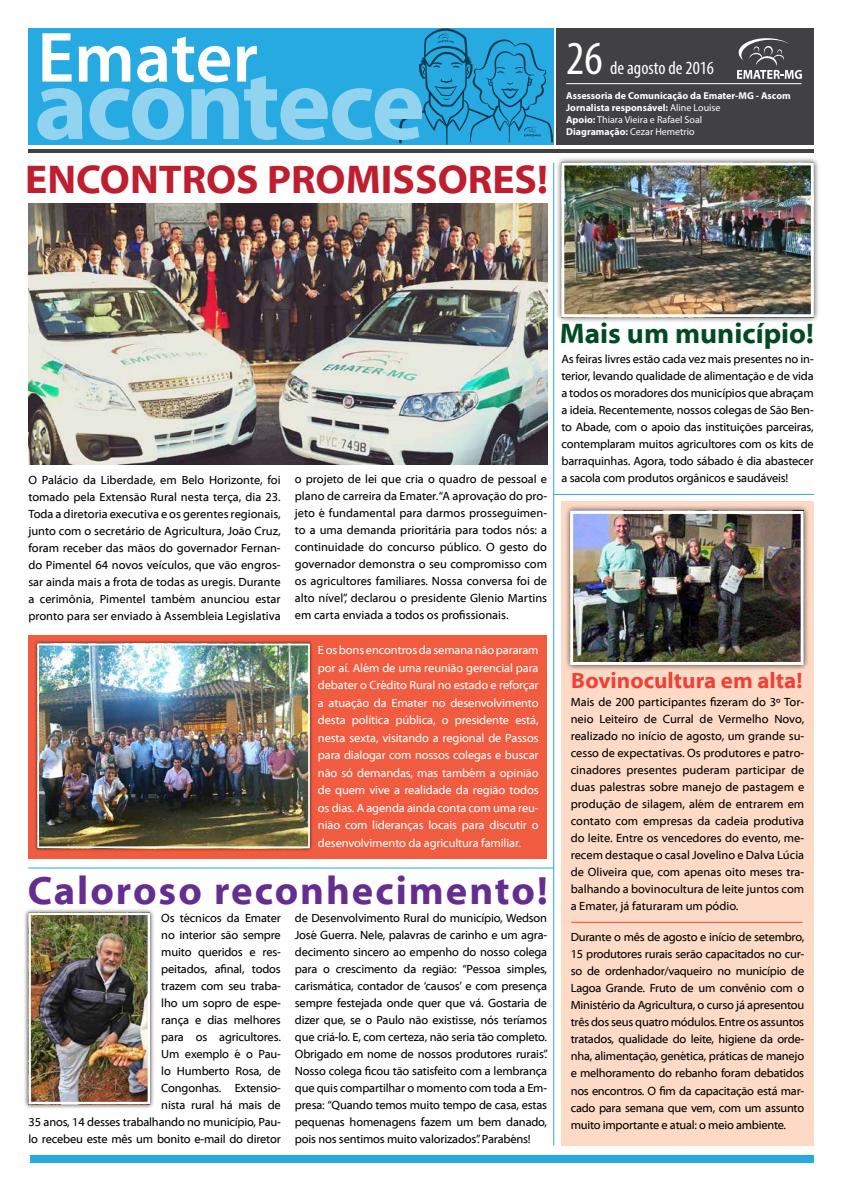
<style>
.page{position:relative;width:842px;height:1191px;background:#fff}
.page>*{position:absolute;margin:0;border:0;box-sizing:border-box;transform-origin:0 0}
.t1{font:600 71.6px "Myriad Pro";color:#fff}
.t2{font:condensed 47.5px "Myriad Pro";color:#fff}
.t3{font:700 40.4px "Myriad Web Pro";color:#be1e2d}
.t4{font:700 39.7px "Myriad Web Pro";letter-spacing:.05em;color:#662d91}
.t5{font:700 28.5px "Myriad Web Pro";color:#004b23}
.t6{font:700 22.4px "Myriad Web Pro";color:#ef4136}
.t7{font:condensed 18.6px "Myriad Pro";color:#fff}
.t8{font:12px/17px "Myriad Web Pro";letter-spacing:-.015em;color:#000;text-align:justify}
.t9{font:12px/17.5px "Myriad Web Pro";letter-spacing:-.01em;color:#fff;text-align:justify}
.t10{font:700 10px/12px "Myriad Pro";color:#fff}
.s1{font-weight:400}
</style>
<div class="page">
<hr style="left:28px;top:149px;width:786px;height:4px;background:#414042">
<div style="left:556px;top:28px;width:258px;height:117px;background:#414042"></div>
<div style="left:30px;top:1154px;width:784px;height:8px;background:#27aae1"></div>
<svg style="left:737px;top:38px;width:65px;height:41px"></svg>
<hr style="left:566px;top:83px;width:235px;height:1px;background:#fff">
<svg style="left:37px;top:28px;width:516px;height:117px;background:#3aadde"></svg>
<img style="left:28px;top:203px;width:519px;height:261px">
<div style="left:28px;top:635px;width:519px;height:224px;background:#f15b40"></div>
<div style="left:34px;top:640px;width:279px;height:211px;background:#000;opacity:.75"></div>
<img style="left:40px;top:646px;width:267px;height:199px">
<div style="left:37px;top:643px;width:273px;height:205px;border:2px solid #fff"></div>
<div style="left:561px;top:501px;width:253px;height:644px;background:#fddac6"></div>
<div style="left:564px;top:505px;width:246px;height:166px;background:#000;opacity:.75"></div>
<img style="left:574px;top:515px;width:226px;height:146px">
<div style="left:570px;top:511px;width:234px;height:154px;border:3px solid #fff"></div>
<div style="left:555px;top:156px;width:265px;height:167px;background:#000;opacity:.75"></div>
<img style="left:565px;top:166px;width:245px;height:147px">
<div style="left:561px;top:162px;width:253px;height:155px;border:3px solid #fff"></div>
<div style="left:24px;top:908px;width:131px;height:200px;background:#000;opacity:.75"></div>
<img style="left:32px;top:915px;width:115px;height:186px">
<div style="left:29px;top:912px;width:121px;height:192px;border:2px solid #fff"></div>
<hr style="left:28px;top:867px;width:526px;height:1px;background:#27aae1">
<hr style="left:554px;top:494px;width:260px;height:1px;background:#27aae1">
<hr style="left:553px;top:162px;width:1px;height:983px;background:#27aae1">
<hr style="left:571px;top:921px;width:231px;height:1px;background:#ef4136">
<h1 class="t1" style="left:37px;top:12px;width:222px">Emater</h1>
<h3 class="t3" style="left:25px;top:157px;width:524px">ENCONTROS PROMISSORES!</h3>
<h2 class="t2" style="left:566px;top:29px;width:38px">26</h2>
<h3 class="t7" style="left:610px;top:56px;width:105px">de agosto de 2016</h3>
<p class="t10" style="left:566px;top:89px;width:226px">Assessoria de Comunicação da Emater-MG - Ascom Jornalista responsável: <span class="s1">Aline Louise<br></span>Apoio: <span class="s1">Thiara Vieira e Rafael Soal<br></span>Diagramação: <span class="s1">Cezar Hemetrio</span></p>
<p class="t8" style="left:28px;top:472px;width:254px">O Palácio da Liberdade, em Belo Horizonte, foi tomado pela Extensão Rural nesta terça, dia 23.<br>Toda a diretoria executiva e os gerentes regionais, junto com o secretário de Agricultura, João Cruz, foram receber das mãos do governador Fernan&shy;do Pimentel 64 novos veículos, que vão engros&shy;sar ainda mais a frota de todas as uregis. Durante a cerimônia, Pimentel também anunciou estar pronto para ser enviado à Assembleia Legislativa</p>
<p class="t8" style="left:295px;top:471px;width:254px">o projeto de lei que cria o quadro de pessoal e plano de carreira da Emater. “A aprovação do pro&shy;jeto é fundamental para darmos prosseguimen&shy;to a uma demanda prioritária para todos nós: a continuidade do concurso público. O gesto do governador demonstra o seu compromisso com os agricultores familiares. Nossa conversa foi de alto nível”, declarou o presidente Glenio Martins em carta enviada a todos os profissionais.</p>
<p class="t9" style="left:318px;top:642px;width:222px">E os bons encontros da semana não pararam por aí. Além de uma reunião gerencial para debater o Crédito Rural no estado e reforçar a atuação da Emater no desenvolvimento desta política pública, o presidente está, nesta sexta, visitando a regional de Passos para dialogar com nossos colegas e buscar não só demandas, mas também a opinião de quem vive a realidade da região todos os dias. A agenda ainda conta com uma reu&shy;nião com lideranças locais para discutir o desenvolvimento da agricultura familiar.</p>
<h3 class="t4" style="left:28px;top:868px;width:522px">Caloroso reconhecimento!</h3>
<p class="t8" style="left:29px;top:909px;width:254px;text-align:right">Os técnicos da Emater<br>no interior são sempre<br>muito queridos e res-<br>peitados, afinal, todos<br>trazem com seu traba-<br>lho um sopro de espe-<br>rança e dias melhores<br>para os agricultores.<br>Um exemplo é o Pau-<br>lo Humberto Rosa, de<br>Congonhas. Extensio-<br>nista rural há mais de<br>35 anos, 14 desses trabalhando no município, Pau&shy;lo recebeu este mês um bonito e-mail do diretor</p>
<p class="t8" style="left:295px;top:909px;width:255px">de Desenvolvimento Rural do município, Wedson José Guerra. Nele, palavras de carinho e um agra&shy;decimento sincero ao empenho do nosso colega para o crescimento da região: “Pessoa simples, carismática, contador de ‘causos’ e com presença sempre festejada onde quer que vá. Gostaria de dizer que, se o Paulo não existisse, nós teríamos que criá-lo. E, com certeza, não seria tão completo.<br>Obrigado em nome de nossos produtores rurais”.<br>Nosso colega ficou tão satisfeito com a lembrança que quis compartilhar o momento com toda a Em&shy;presa: “Quando temos muito tempo de casa, estas pequenas homenagens fazem um bem danado, pois nos sentimos muito valorizados”. Parabéns!</p>
<h3 class="t5" style="left:560px;top:317px;width:255px">Mais um município!</h3>
<p class="t8" style="left:561px;top:351px;width:254px">As feiras livres estão cada vez mais presentes no in&shy;terior, levando qualidade de alimentação e de vida a todos os moradores dos municípios que abraçam a ideia. Recentemente, nossos colegas de São Ben&shy;to Abade, com o apoio das instituições parceiras, contemplaram muitos agricultores com os kits de barraquinhas. Agora, todo sábado é dia abastecer a sacola com produtos orgânicos e saudáveis!</p>
<h3 class="t6" style="left:571px;top:668px;width:233px">Bovinocultura em alta!</h3>
<p class="t8" style="left:571px;top:694px;width:235px">Mais de 200 participantes fizeram do 3º Tor&shy;neio Leiteiro de Curral de Vermelho Novo, realizado no início de agosto, um grande su&shy;cesso de expectativas. Os produtores e patro&shy;cinadores presentes puderam participar de duas palestras sobre manejo de pastagem e produção de silagem, além de entrarem em contato com empresas da cadeia produtiva do leite. Entre os vencedores do evento, me&shy;recem destaque o casal Jovelino e Dalva Lúcia de Oliveira que, com apenas oito meses tra&shy;balhando a bovinocultura de leite juntos com a Emater, já faturaram um pódio.</p>
<p class="t8" style="left:571px;top:929px;width:235px">Durante o mês de agosto e início de setembro, 15 produtores rurais serão capacitados no cur&shy;so de ordenhador/vaqueiro no município de Lagoa Grande. Fruto de um convênio com o Ministério da Agricultura, o curso já apresentou três dos seus quatro módulos. Entre os assuntos tratados, qualidade do leite, higiene da orde&shy;nha, alimentação, genética, práticas de manejo e melhoramento do rebanho foram debatidos nos encontros. O fim da capacitação está mar&shy;cado para semana que vem, com um assunto muito importante e atual: o meio ambiente.</p>
</div>
